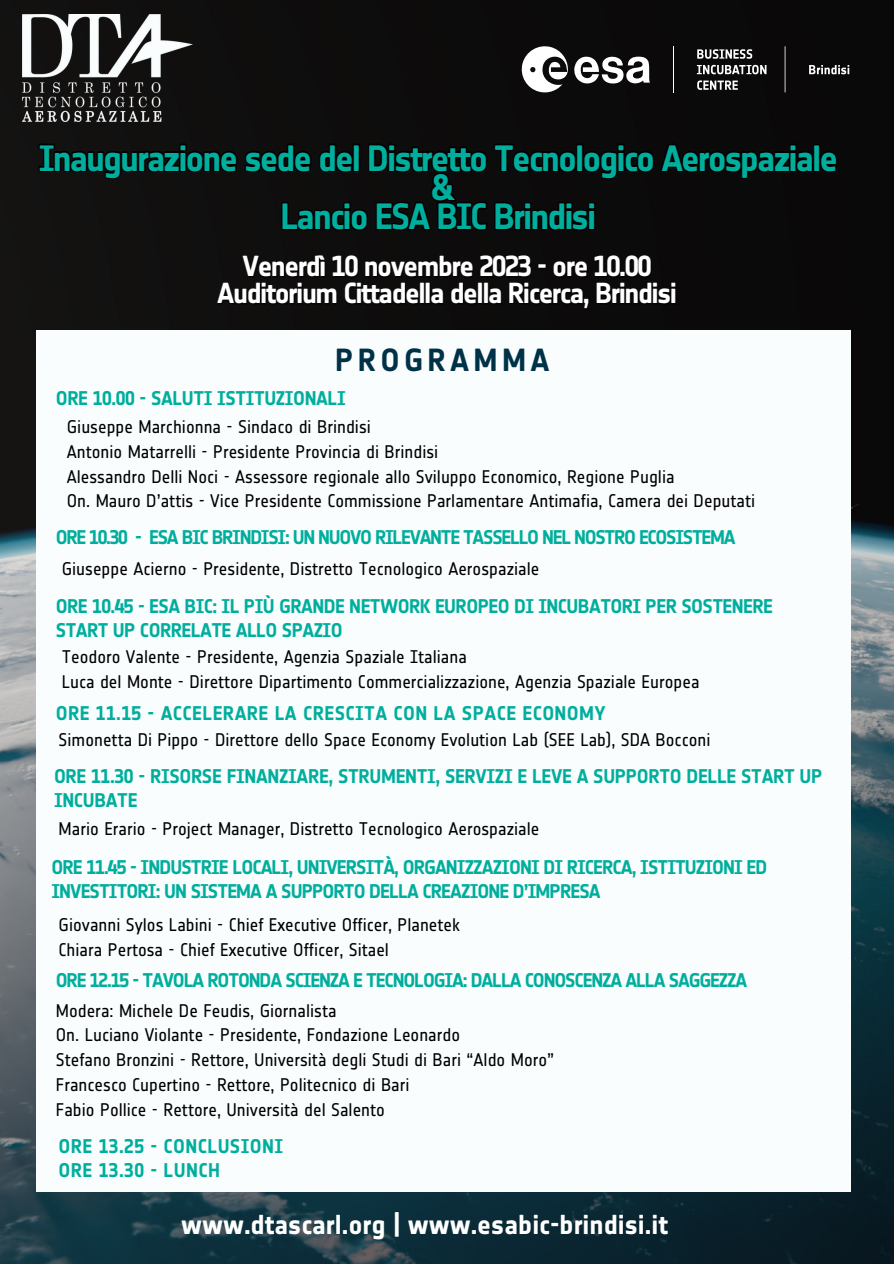
<style>
.page{position:relative;width:894px;height:1264px;background:#fff}
.page>*{position:absolute;margin:0;border:0;box-sizing:border-box;transform-origin:0 0}
.t1{font:700 36px "Notes Esa";letter-spacing:-.055em;color:#00ae9d}
.t2{font:700 31.5px "Notes Esa";letter-spacing:.135em;color:#003247}
.t3{font:700 28.5px "Notes Esa";letter-spacing:-.05em;color:#fff}
.t4{font:700 27px "Notes Esa";color:#fff}
.t5{font:700 19.5px/23.7px "Notes Esa";letter-spacing:-.03em;color:#00ae9d}
.t6{font:700 19.5px "Notes Esa";letter-spacing:.02em;color:#00ae9d}
.t7{font:700 19.5px "Notes Esa";letter-spacing:-.06em;color:#00ae9d}
.t8{font:700 19.5px "Notes Esa";letter-spacing:-.065em;color:#00ae9d}
.t9{font:18px "Notes Esa";color:#000}
</style>
<div class="page">
<img style="left:0;top:0;width:893px;height:1263px">
<svg style="left:573px;top:56px;width:76px;height:28px"></svg>
<svg style="left:519px;top:44px;width:48px;height:50px"></svg>
<hr style="left:673px;top:46px;width:1px;height:46px;background:#fff">
<hr style="left:784px;top:46px;width:1px;height:46px;background:#fff">
<svg style="left:697px;top:49px;width:55px;height:10px"></svg>
<svg style="left:696px;top:65px;width:70px;height:9px"></svg>
<svg style="left:697px;top:80px;width:40px;height:10px"></svg>
<svg style="left:808px;top:65px;width:41px;height:9px"></svg>
<div style="left:36px;top:330px;width:814px;height:862px;background:#f9fdfd"></div>
<img style="left:22px;top:14px;width:170px;height:107px">
<svg style="left:37px;top:141px;width:802px;height:92px;background:#0a0909"></svg>
<p class="t1" style="left:39px;top:137px;width:800px">Inaugurazione sede del Distretto Tecnologico Aerospaziale</p>
<p class="t1" style="left:430px;top:166px;width:26px">&amp;</p>
<p class="t1" style="left:280px;top:195px;width:317px">Lancio ESA BIC Brindisi</p>
<p class="t3" style="left:242px;top:249px;width:410px">Venerdì 10 novembre 2023 - ore 10.00</p>
<p class="t3" style="left:217px;top:276px;width:461px">Auditorium Cittadella della Ricerca, Brindisi</p>
<p class="t2" style="left:335px;top:341px;width:216px">PROGRAMMA</p>
<p class="t5" style="left:56px;top:386px;width:291px">ORE 10.00 - SALUTI ISTITUZIONALI</p>
<p class="t9" style="left:67px;top:416px;width:305px">Giuseppe Marchionna - Sindaco di Brindisi</p>
<p class="t9" style="left:67px;top:441px;width:373px">Antonio Matarrelli - Presidente Provincia di Brindisi</p>
<p class="t9" style="left:67px;top:466px;width:609px">Alessandro Delli Noci - Assessore regionale allo Sviluppo Economico, Regione Puglia</p>
<p class="t9" style="left:67px;top:490px;width:689px">On. Mauro D’attis - Vice Presidente Commissione Parlamentare Antimafia, Camera dei Deputati</p>
<p class="t8" style="left:56px;top:525px;width:681px">ORE 10.30 - ESA BIC BRINDISI: UN NUOVO RILEVANTE TASSELLO NEL NOSTRO ECOSISTEMA</p>
<p class="t9" style="left:62px;top:558px;width:479px">Giuseppe Acierno - Presidente, Distretto Tecnologico Aerospaziale</p>
<p class="t5" style="left:56px;top:594px;width:718px">ORE 10.45 - ESA BIC: IL PIÙ GRANDE NETWORK EUROPEO DI INCUBATORI PER SOSTENERE<br>START UP CORRELATE ALLO SPAZIO</p>
<p class="t9" style="left:62px;top:646px;width:406px">Teodoro Valente - Presidente, Agenzia Spaziale Italiana</p>
<p class="t9" style="left:62px;top:671px;width:639px">Luca del Monte - Direttore Dipartimento Commercializzazione, Agenzia Spaziale Europea</p>
<p class="t6" style="left:56px;top:702px;width:551px">ORE 11.15 - ACCELERARE LA CRESCITA CON LA SPACE ECONOMY</p>
<p class="t9" style="left:59px;top:729px;width:653px">Simonetta Di Pippo - Direttore dello Space Economy Evolution Lab (SEE Lab), SDA Bocconi</p>
<p class="t5" style="left:54px;top:764px;width:769px">ORE 11.30 - RISORSE FINANZIARE, STRUMENTI, SERVIZI E LEVE A SUPPORTO DELLE START UP<br>INCUBATE</p>
<p class="t9" style="left:59px;top:818px;width:482px">Mario Erario - Project Manager, Distretto Tecnologico Aerospaziale</p>
<p class="t5" style="left:51px;top:855px;width:717px">ORE 11.45 - INDUSTRIE LOCALI, UNIVERSITÀ, ORGANIZZAZIONI DI RICERCA, ISTITUZIONI ED<br>INVESTITORI: UN SISTEMA A SUPPORTO DELLA CREAZIONE D’IMPRESA</p>
<p class="t9" style="left:59px;top:913px;width:402px">Giovanni Sylos Labini - Chief Executive Officer, Planetek</p>
<p class="t9" style="left:59px;top:938px;width:332px">Chiara Pertosa - Chief Executive Officer, Sitael</p>
<p class="t7" style="left:56px;top:968px;width:693px">ORE 12.15 - TAVOLA ROTONDA SCIENZA E TECNOLOGIA: DALLA CONOSCENZA ALLA SAGGEZZA</p>
<p class="t9" style="left:56px;top:999px;width:282px">Modera: Michele De Feudis, Giornalista</p>
<p class="t9" style="left:56px;top:1024px;width:405px">On. Luciano Violante - Presidente, Fondazione Leonardo</p>
<p class="t9" style="left:56px;top:1049px;width:499px">Stefano Bronzini - Rettore, Università degli Studi di Bari “Aldo Moro”</p>
<p class="t9" style="left:56px;top:1074px;width:355px">Francesco Cupertino - Rettore, Politecnico di Bari</p>
<p class="t9" style="left:56px;top:1098px;width:330px">Fabio Pollice - Rettore, Università del Salento</p>
<p class="t6" style="left:59px;top:1134px;width:226px">ORE 13.25 - CONCLUSIONI</p>
<p class="t6" style="left:59px;top:1158px;width:163px">ORE 13.30 - LUNCH</p>
<p class="t4" style="left:181px;top:1208px;width:488px">www.dtascarl.org | www.esabic-brindisi.it</p>
</div>
